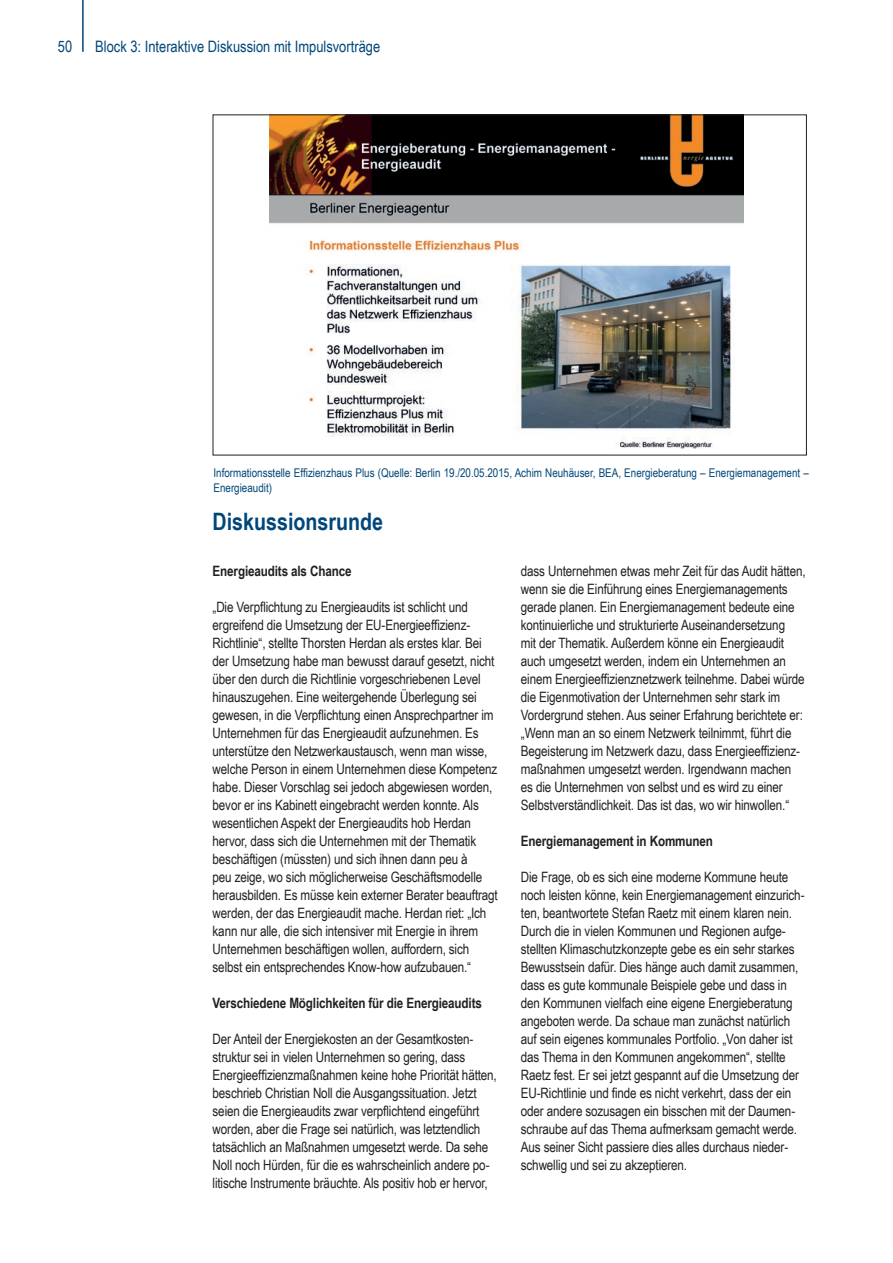
<style>
.page{position:relative;width:893px;height:1263px;background:#fff}
.page>*{position:absolute;margin:0;border:0;box-sizing:border-box;transform-origin:0 0}
.t1{font:700 24px "Arial Narrow";color:#004679}
.t2{font:15.75px "Arial Narrow";color:#004679}
.t3{font:14.25px/18px "Arial Narrow";letter-spacing:-.01em;color:#231f20}
.t4{font:700 14.25px "Arial Narrow";letter-spacing:-.01em;color:#231f20}
.t5{font:12px/15px "Arial Narrow";color:#004679}
</style>
<div class="page">
<hr style="left:82px;top:0;width:2px;height:52px;background:#004679">
<img style="left:269px;top:117px;width:474px;height:332px">
<p class="t2" style="left:58px;top:34px;width:16px">50</p>
<p class="t2" style="left:95px;top:34px;width:286px">Block 3: Interaktive Diskussion mit Impulsvorträge</p>
<p class="t5" style="left:214px;top:464px;width:597px">Informationsstelle Effizienzhaus Plus (Quelle: Berlin 19./20.05.2015, Achim Neuhäuser, BEA, Energieberatung – Energiemanagement –<br>Energieaudit)</p>
<p class="t1" style="left:213px;top:503px;width:172px">Diskussionsrunde</p>
<p class="t4" style="left:213px;top:560px;width:140px">Energieaudits als Chance</p>
<p class="t3" style="left:213px;top:597px;width:283px">„Die Verpflichtung zu Energieaudits ist schlicht und ergreifend die Umsetzung der EU-Energieeffizienz-Richtlinie“, stellte Thorsten Herdan als erstes klar. Bei der Umsetzung habe man bewusst darauf gesetzt, nicht über den durch die Richtlinie vorgeschriebenen Level hinauszugehen. Eine weitergehende Überlegung sei gewesen, in die Verpflichtung einen Ansprechpartner im</p>
<p class="t3" style="left:213px;top:723px;width:268px">Unternehmen für das Energieaudit aufzunehmen. Es</p>
<p class="t3" style="left:213px;top:741px;width:287px">unterstütze den Netzwerkaustausch, wenn man wisse, welche Person in einem Unternehmen diese Kompetenz habe. Dieser Vorschlag sei jedoch abgewiesen worden, bevor er ins Kabinett eingebracht werden konnte. Als wesentlichen Aspekt der Energieaudits hob Herdan hervor, dass sich die Unternehmen mit der Thematik beschäftigen (müssten) und sich ihnen dann peu à<br>peu zeige, wo sich möglicherweise Geschäftsmodelle herausbilden. Es müsse kein externer Berater beauftragt werden, der das Energieaudit mache. Herdan riet: „Ich kann nur alle, die sich intensiver mit Energie in ihrem Unternehmen beschäftigen wollen, auffordern, sich selbst ein entsprechendes Know-how aufzubauen.“</p>
<p class="t4" style="left:213px;top:992px;width:271px">Verschiedene Möglichkeiten für die Energieaudits</p>
<p class="t3" style="left:213px;top:1029px;width:286px">Der Anteil der Energiekosten an der Gesamtkosten&shy;struktur sei in vielen Unternehmen so gering, dass Energieeffizienzmaßnahmen keine hohe Priorität hätten, beschrieb Christian Noll die Ausgangssituation. Jetzt seien die Energieaudits zwar verpflichtend eingeführt worden, aber die Frage sei natürlich, was letztendlich tatsächlich an Maßnahmen umgesetzt werde. Da sehe Noll noch Hürden, für die es wahrscheinlich andere po&shy;litische Instrumente bräuchte. Als positiv hob er hervor,</p>
<p class="t3" style="left:521px;top:561px;width:286px">dass Unternehmen etwas mehr Zeit für das Audit hätten,</p>
<p class="t3" style="left:521px;top:579px;width:268px">wenn sie die Einführung eines Energiemanagements</p>
<p class="t3" style="left:521px;top:597px;width:285px">gerade planen. Ein Energiemanagement bedeute eine kontinuierliche und strukturierte Auseinandersetzung<br>mit der Thematik. Außerdem könne ein Energieaudit auch umgesetzt werden, indem ein Unternehmen an einem Energieeffizienznetzwerk teilnehme. Dabei würde die Eigenmotivation der Unternehmen sehr stark im Vordergrund stehen. Aus seiner Erfahrung berichtete er: „Wenn man an so einem Netzwerk teilnimmt, führt die Begeisterung im Netzwerk dazu, dass Energieeffizienz-</p>
<p class="t3" style="left:521px;top:759px;width:272px">maßnahmen umgesetzt werden. Irgendwann machen</p>
<p class="t3" style="left:521px;top:777px;width:270px">es die Unternehmen von selbst und es wird zu einer<br>Selbstverständlichkeit. Das ist das, wo wir hinwollen.“</p>
<p class="t4" style="left:521px;top:830px;width:194px">Energiemanagement in Kommunen</p>
<p class="t3" style="left:521px;top:867px;width:285px">Die Frage, ob es sich eine moderne Kommune heute noch leisten könne, kein Energiemanagement einzurich&shy;ten, beantwortete Stefan Raetz mit einem klaren nein.<br>Durch die in vielen Kommunen und Regionen aufge&shy;stellten Klimaschutzkonzepte gebe es ein sehr starkes Bewusstsein dafür. Dies hänge auch damit zusammen, dass es gute kommunale Beispiele gebe und dass in den Kommunen vielfach eine eigene Energieberatung angeboten werde. Da schaue man zunächst natürlich auf sein eigenes kommunales Portfolio. „Von daher ist das Thema in den Kommunen angekommen“, stellte Raetz fest. Er sei jetzt gespannt auf die Umsetzung der EU-Richtlinie und finde es nicht verkehrt, dass der ein oder andere sozusagen ein bisschen mit der Daumen&shy;schraube auf das Thema aufmerksam gemacht werde.<br>Aus seiner Sicht passiere dies alles durchaus nieder&shy;schwellig und sei zu akzeptieren.</p>
</div>
